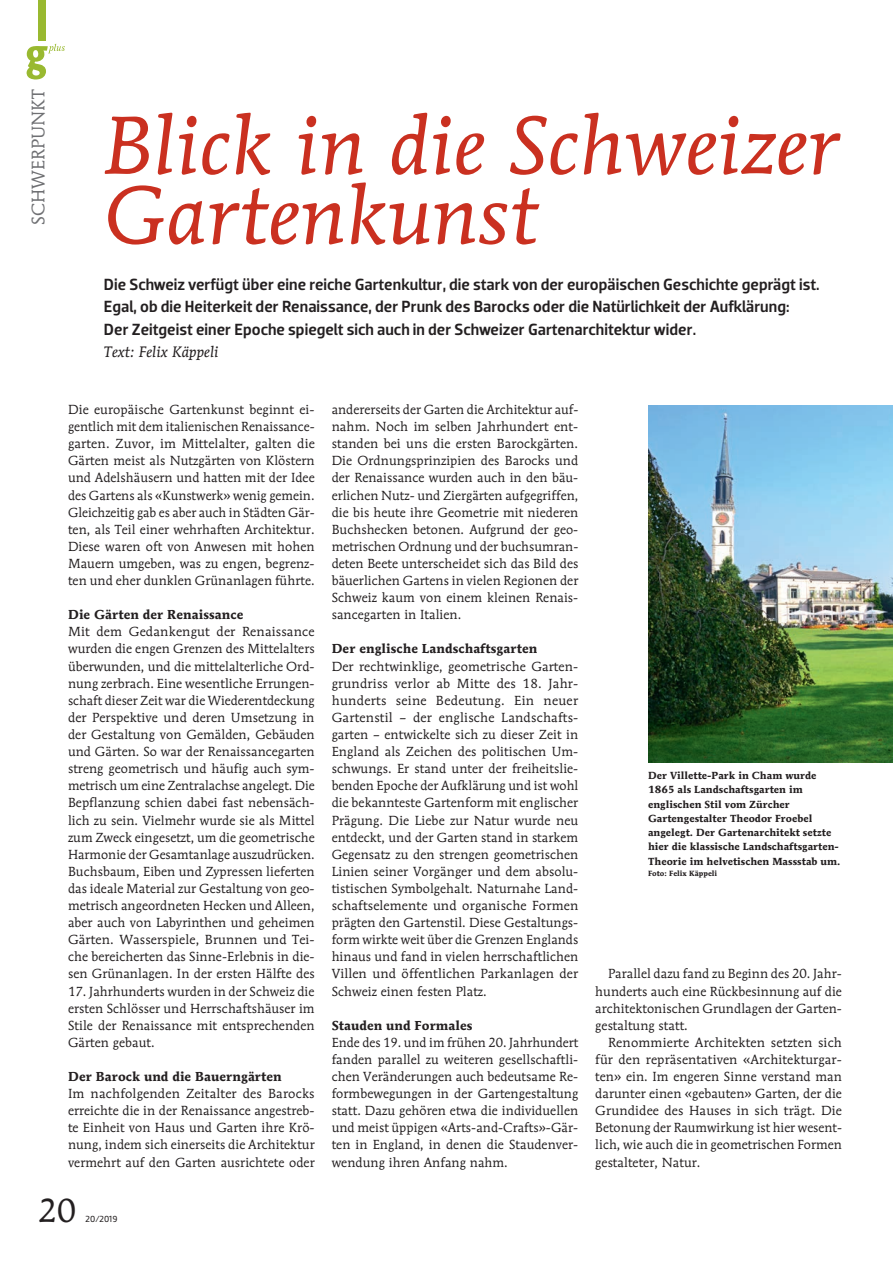
<style>
.page{position:relative;width:893px;height:1263px;background:#fff}
.page>*{position:absolute;margin:0;border:0;box-sizing:border-box;transform-origin:0 0}
.t1{font:italic 81px/69.8px "Mendoza Roman";letter-spacing:.005em;color:#ca3020}
.t2{font:33px "Mendoza Roman";color:#231f20}
.t3{font:18px "Mendoza Roman";letter-spacing:.005em;color:#6f7073}
.t4{font:500 16.5px/22.5px "Dobra";color:#231f20}
.t5{font:italic 15px "Mendoza Roman";letter-spacing:.005em;color:#231f20}
.t6{font:13.05px/17.1px "Mendoza Roman";letter-spacing:.005em;color:#231f20;text-align:justify}
.t7{font:700 12.9px "Mendoza Roman";letter-spacing:.005em;color:#231f20}
.t8{font:700 10.2px/14.2px "Mendoza Roman";letter-spacing:.005em;color:#231f20}
.t9{font:9px "Dobra";color:#231f20}
.t10{font:700 7.5px "Mendoza Roman";letter-spacing:.005em;color:#231f20}
</style>
<div class="page">
<div style="left:38px;top:0;width:8px;height:40px;background:#99b930"></div>
<svg style="left:27px;top:44px;width:38px;height:36px"></svg>
<img style="left:648px;top:405px;width:245px;height:358px">
<h3 class="t3" style="left:27px;top:225px;width:137px;rotate:-90deg">SCHWERPUNKT</h3>
<h1 class="t1" style="left:104px;top:109px;width:738px">Blick in die Schweizer<br>Gartenkunst</h1>
<p class="t4" style="left:104px;top:273px;width:717px">Die Schweiz verfügt über eine reiche Gartenkultur, die stark von der europäischen Geschichte geprägt ist.<br>Egal, ob die Heiterkeit der Renaissance, der Prunk des Barocks oder die Natürlichkeit der Aufklärung:<br>Der Zeitgeist einer Epoche spiegelt sich auch in der Schweizer Gartenarchitektur wider.</p>
<p class="t5" style="left:104px;top:343px;width:116px">Text: Felix Käppeli</p>
<p class="t6" style="left:68px;top:401px;width:248px">Die europäische Gartenkunst beginnt ei&shy;gentlich mit dem italienischen Renaissance&shy;garten. Zuvor, im Mittelalter, galten die Gärten meist als Nutzgärten von Klöstern und Adelshäusern und hatten mit der Idee des Gartens als «Kunstwerk» wenig gemein.<br>Gleichzeitig gab es aber auch in Städten Gär&shy;ten, als Teil einer wehrhaften Architektur.<br>Diese waren oft von Anwesen mit hohen Mauern umgeben, was zu engen, begrenz&shy;ten und eher dunklen Grünanlagen führte.</p>
<p class="t7" style="left:68px;top:607px;width:177px">Die Gärten der Renaissance</p>
<p class="t6" style="left:68px;top:623px;width:248px">Mit dem Gedankengut der Renaissance wurden die engen Grenzen des Mittelalters überwunden, und die mittelalterliche Ord&shy;nung zerbrach. Eine wesentliche Errungen&shy;schaft dieser Zeit war die Wiederentdeckung der Perspektive und deren Umsetzung in der Gestaltung von Gemälden, Gebäuden und Gärten. So war der Renaissancegarten streng geometrisch und häufig auch sym&shy;metrisch um eine Zentralachse angelegt. Die Bepflanzung schien dabei fast nebensäch&shy;lich zu sein. Vielmehr wurde sie als Mittel zum Zweck eingesetzt, um die geometrische Harmonie der Gesamtanlage auszudrücken.<br>Buchsbaum, Eiben und Zypressen lieferten das ideale Material zur Gestaltung von geo&shy;metrisch angeordneten Hecken und Alleen, aber auch von Labyrinthen und geheimen Gärten. Wasserspiele, Brunnen und Tei&shy;che bereicherten das Sinne-Erlebnis in die&shy;sen Grünanlagen. In der ersten Hälfte des</p>
<p class="t6" style="left:68px;top:982px;width:248px">17. Jahrhunderts wurden in der Schweiz die ersten Schlösser und Herrschaftshäuser im Stile der Renaissance mit entsprechenden Gärten gebaut.</p>
<p class="t7" style="left:68px;top:1068px;width:215px">Der Barock und die Bauerngärten</p>
<p class="t6" style="left:68px;top:1085px;width:248px">Im nachfolgenden Zeitalter des Barocks erreichte die in der Renaissance angestreb&shy;te Einheit von Haus und Garten ihre Krö&shy;nung, indem sich einerseits die Architektur vermehrt auf den Garten ausrichtete oder</p>
<p class="t6" style="left:332px;top:401px;width:248px">andererseits der Garten die Architektur auf&shy;nahm. Noch im selben Jahrhundert ent&shy;standen bei uns die ersten Barockgärten.<br>Die Ordnungsprinzipien des Barocks und der Renaissance wurden auch in den bäu&shy;erlichen Nutz- und Ziergärten aufgegriffen, die bis heute ihre Geometrie mit niederen Buchshecken betonen. Aufgrund der geo&shy;metrischen Ordnung und der buchsumran&shy;deten Beete unterscheidet sich das Bild des bäuerlichen Gartens in vielen Regionen der Schweiz kaum von einem kleinen Renais&shy;sancegarten in Italien.</p>
<p class="t7" style="left:332px;top:641px;width:207px">Der englische Landschaftsgarten</p>
<p class="t6" style="left:332px;top:657px;width:248px">Der rechtwinklige, geometrische Garten&shy;grundriss verlor ab Mitte des 18. Jahr&shy;hunderts seine Bedeutung. Ein neuer Gartenstil – der englische Landschafts&shy;garten – entwickelte sich zu dieser Zeit in England als Zeichen des politischen Um&shy;schwungs. Er stand unter der freiheitslie&shy;benden Epoche der Aufklärung und ist wohl die bekannteste Gartenform mit englischer Prägung. Die Liebe zur Natur wurde neu entdeckt, und der Garten stand in starkem Gegensatz zu den strengen geometrischen Linien seiner Vorgänger und dem absolu&shy;tistischen Symbolgehalt. Naturnahe Land&shy;schaftselemente und organische Formen prägten den Gartenstil. Diese Gestaltungs&shy;form wirkte weit über die Grenzen Englands hinaus und fand in vielen herrschaftlichen Villen und öffentlichen Parkanlagen der Schweiz einen festen Platz.</p>
<p class="t7" style="left:332px;top:1017px;width:142px">Stauden und Formales</p>
<p class="t6" style="left:332px;top:1034px;width:248px">Ende des 19. und im frühen 20. Jahrhundert fanden parallel zu weiteren gesellschaftli&shy;chen Veränderungen auch bedeutsame Re&shy;formbewegungen in der Gartengestaltung statt. Dazu gehören etwa die individuellen und meist üppigen «Arts-and-Crafts»-Gär&shy;ten in England, in denen die Staudenver&shy;wendung ihren Anfang nahm.</p>
<p class="t8" style="left:648px;top:768px;width:194px">Der Villette-Park in Cham wurde 1865 als Landschaftsgarten im englischen Stil vom Zürcher Gartengestalter Theodor Froebel angelegt. Der Gartenarchitekt setzte hier die klassische Landschaftsgarten-Theorie im helvetischen Massstab um.</p>
<p class="t10" style="left:648px;top:868px;width:71px">Foto: Felix Käppeli</p>
<p class="t6" style="left:595px;top:965px;width:248px;text-indent:13px">Parallel dazu fand zu Beginn des 20. Jahr&shy;hunderts auch eine Rückbesinnung auf die architektonischen Grundlagen der Garten&shy;gestaltung statt.</p>
<p class="t6" style="left:595px;top:1034px;width:248px;text-indent:13px">Renommierte Architekten setzten sich für den repräsentativen «Architekturgar&shy;ten» ein. Im engeren Sinne verstand man darunter einen «gebauten» Garten, der die Grundidee des Hauses in sich trägt. Die Betonung der Raumwirkung ist hier wesent&shy;lich, wie auch die in geometrischen Formen gestalteter, Natur.</p>
<h2 class="t2" style="left:38px;top:1190px;width:39px">20</h2>
<p class="t9" style="left:86px;top:1213px;width:33px">20/2019</p>
</div>
